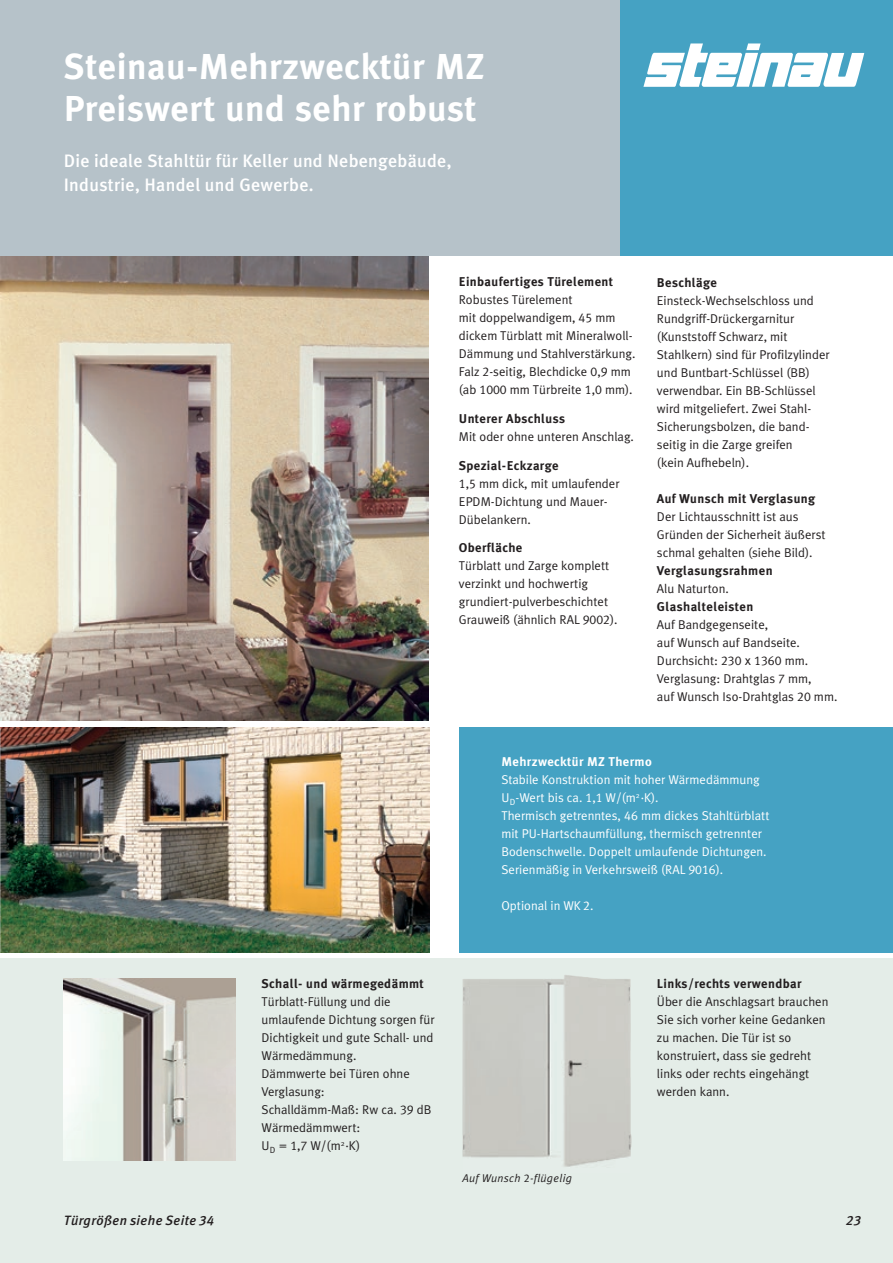
<style>
.page{position:relative;width:893px;height:1263px;background:#fff}
.page>*{position:absolute;margin:0;border:0;box-sizing:border-box;transform-origin:0 0}
.t1{font:700 36px/42px "Meta Plus";letter-spacing:.015em;color:#fff}
.t2{font:500 18px/24px "Meta Plus";letter-spacing:.015em;color:#fff}
.t3{font:italic 500 13.5px "Meta Plus";letter-spacing:.03em;color:#231f20}
.t4{font:italic 13.5px "Meta Plus Medium Caps";color:#231f20}
.t5{font:12.75px/18px "Meta Plus Normal";color:#231f20}
.t6{font:12.75px/18px "Meta Plus Normal";color:#fff}
.t7{font:700 12.75px "Meta Plus";letter-spacing:.03em;color:#231f20}
.t8{font:700 12.75px "Meta Plus";letter-spacing:.03em;color:#fff}
.t9{font:italic 11.25px "Meta Plus Normal";letter-spacing:.03em;color:#231f20}
.s1{font-family:"Meta Plus Medium Caps";font-weight:400}
.s2{font-family:"Meta Plus Normal Caps"}
.s3{font-family:"Meta Plus Normal Caps";font-style:normal}
</style>
<div class="page">
<img style="left:1px;top:255px;width:427px;height:466px">
<img style="left:0;top:255px;width:1px;height:466px">
<div style="left:0;top:959px;width:893px;height:304px;background:#e4ede8"></div>
<img style="left:1px;top:727px;width:428px;height:225px">
<div style="left:0;top:0;width:893px;height:255px;background:#b6c2c9"></div>
<div style="left:621px;top:0;width:272px;height:255px;background:#45a2c3"></div>
<svg style="left:643px;top:43px;width:221px;height:44px"></svg>
<img style="left:0;top:727px;width:1px;height:225px">
<img style="left:64px;top:978px;width:172px;height:183px">
<img style="left:462px;top:975px;width:170px;height:192px">
<div style="left:459px;top:727px;width:434px;height:225px;background:#45a2c3"></div>
<h1 class="t1" style="left:64px;top:45px;width:422px">Steinau-Mehrzwecktür MZ<br>Preiswert und sehr robust</h1>
<h2 class="t2" style="left:64px;top:149px;width:389px">Die ideale Stahltür für Keller und Nebengebäude,<br>Industrie, Handel und Gewerbe.</h2>
<p class="t3" style="left:64px;top:1212px;width:152px">Türgrößen siehe Seite <span class="s1">34</span></p>
<p class="t7" style="left:459px;top:275px;width:156px">Einbaufertiges Türelement</p>
<p class="t5" style="left:459px;top:291px;width:178px">Robustes Türelement<br>mit doppelwandigem, <span class="s2">45</span> mm dickem Türblatt mit Mineralwoll-<br>Dämmung und Stahlverstärkung.<br>Falz <span class="s2">2</span>-seitig, Blechdicke <span class="s2">0,9</span> mm (ab <span class="s2">1000</span> mm Türbreite <span class="s2">1,0</span> mm).</p>
<p class="t7" style="left:459px;top:411px;width:108px">Unterer Abschluss</p>
<p class="t5" style="left:459px;top:427px;width:177px">Mit oder ohne unteren Anschlag.</p>
<p class="t7" style="left:459px;top:458px;width:101px">Spezial-Eckzarge</p>
<p class="t5" style="left:459px;top:474px;width:162px"><span class="s2">1,5</span> mm dick, mit umlaufender<br>EPDM-Dichtung und Mauer-<br>Dübelankern.</p>
<p class="t7" style="left:459px;top:540px;width:65px">Oberfläche</p>
<p class="t5" style="left:459px;top:557px;width:160px">Türblatt und Zarge komplett verzinkt und hochwertig grundiert-pulverbeschichtet<br>Grauweiß (ähnlich RAL <span class="s2">9002</span>).</p>
<p class="t7" style="left:657px;top:275px;width:62px">Beschläge</p>
<p class="t5" style="left:657px;top:291px;width:174px">Einsteck-Wechselschloss und<br>Rundgriff-Drückergarnitur (Kunststoff Schwarz, mit<br>Stahlkern) sind für Profilzylinder und Buntbart-Schlüssel (BB) verwendbar. Ein BB-Schlüssel wird mitgeliefert. Zwei Stahl-<br>Sicherungsbolzen, die band&shy;seitig in die Zarge greifen<br>(kein Aufhebeln).</p>
<p class="t7" style="left:657px;top:491px;width:160px">Auf Wunsch mit Verglasung</p>
<p class="t5" style="left:657px;top:507px;width:170px">Der Lichtausschnitt ist aus<br>Gründen der Sicherheit äußerst schmal gehalten (siehe Bild).</p>
<p class="t7" style="left:657px;top:563px;width:117px">Verglasungsrahmen</p>
<p class="t5" style="left:657px;top:579px;width:73px">Alu Naturton.</p>
<p class="t7" style="left:657px;top:599px;width:98px">Glashalteleisten</p>
<p class="t5" style="left:657px;top:615px;width:182px">Auf Bandgegenseite,<br>auf Wunsch auf Bandseite.<br>Durchsicht: <span class="s2">230 x 1360</span> mm.<br>Verglasung: Drahtglas <span class="s2">7</span> mm,<br>auf Wunsch Iso-Drahtglas <span class="s2">20</span> mm.</p>
<p class="t8" style="left:501px;top:754px;width:152px">Mehrzwecktür MZ Thermo</p>
<p class="t6" style="left:501px;top:771px;width:270px">Stabile Konstruktion mit hoher Wärmedämmung U<sub>D</sub>-Wert bis ca. <span class="s2">1,1</span> W/(m<sup>2</sup>·K).<br>Thermisch getrenntes, <span class="s2">46</span> mm dickes Stahltürblatt mit PU-Hartschaumfüllung, thermisch getrennter Bodenschwelle. Doppelt umlaufende Dichtungen.<br>Serienmäßig in Verkehrsweiß (RAL <span class="s2">9016</span>).</p>
<p class="t6" style="left:501px;top:897px;width:94px">Optional in WK <span class="s2">2</span>.</p>
<p class="t7" style="left:261px;top:976px;width:164px">Schall- und wärmegedämmt</p>
<p class="t5" style="left:261px;top:992px;width:175px">Türblatt-Füllung und die umlaufende Dichtung sorgen für<br>Dichtigkeit und gute Schall- und<br>Wärmedämmung.<br>Dämmwerte bei Türen ohne<br>Verglasung:<br>Schalldämm-Maß: Rw ca. <span class="s2">39</span> dB<br>Wärmedämmwert:<br>U<sub>D</sub> = <span class="s2">1,7</span> W/(m<sup>2</sup>·K)</p>
<p class="t9" style="left:462px;top:1172px;width:111px">Auf Wunsch <span class="s3">2</span>-flügelig</p>
<p class="t7" style="left:657px;top:976px;width:146px">Links/rechts verwendbar</p>
<p class="t5" style="left:657px;top:992px;width:173px">Über die Anschlagsart brauchen<br>Sie sich vorher keine Gedanken zu machen. Die Tür ist so konstruiert, dass sie gedreht links oder rechts eingehängt werden kann.</p>
<p class="t4" style="left:846px;top:1212px;width:16px">23</p>
</div>
